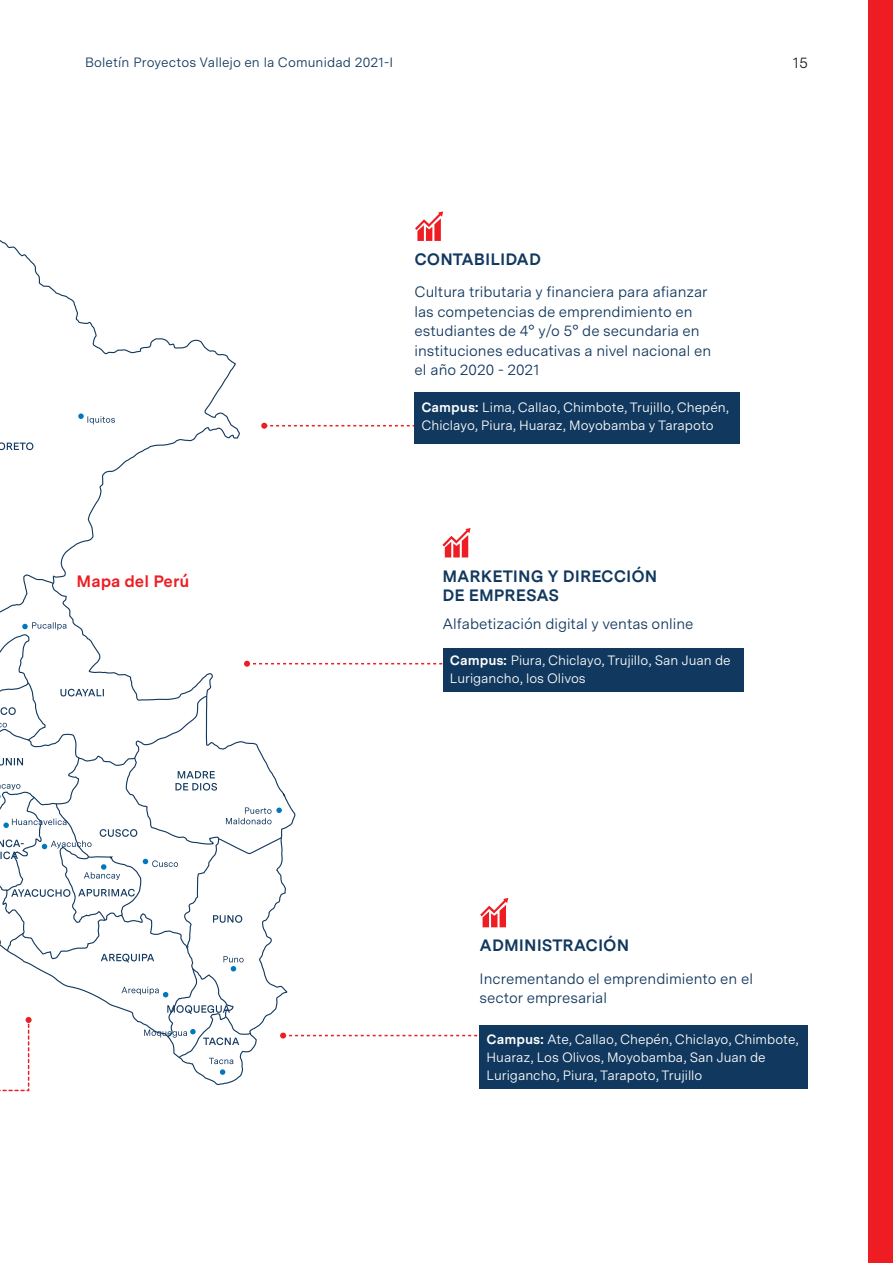
<style>
.page{position:relative;width:893px;height:1263px;background:#fff}
.page>*{position:absolute;margin:0;border:0;box-sizing:border-box;transform-origin:0 0}
.t1{font:700 16.5px/19.8px "Messina Sans";color:#11385e}
.t2{font:700 16.5px "Messina Sans";color:#ee1d23}
.t3{font:15px/19.5px "Messina Sans";color:#11385e}
.t4{font:15px "Messina Sans";color:#231f20}
.t5{font:13.5px/18px "Messina Sans";color:#fff}
.t6{font:13.5px "Messina Sans";letter-spacing:.01em;color:#11385e}
.s1{font-weight:700}
</style>
<div class="page">
<div style="left:868px;top:0;width:25px;height:1263px;background:#ee1d23"></div>
<div style="left:414px;top:393px;width:326px;height:51px;background:#11385e"></div>
<div style="left:443px;top:648px;width:300px;height:44px;background:#11385e"></div>
<div style="left:480px;top:1025px;width:328px;height:64px;background:#11385e"></div>
<svg style="left:415px;top:211px;width:28px;height:30px"></svg>
<svg style="left:0;top:373px;width:562px;height:719px"></svg>
<p class="t6" style="left:85px;top:52px;width:310px">Boletín Proyectos Vallejo en la Comunidad 2021-I</p>
<p class="t4" style="left:793px;top:51px;width:16px">15</p>
<p class="t1" style="left:414px;top:248px;width:128px">CONTABILIDAD</p>
<p class="t3" style="left:414px;top:282px;width:298px">Cultura tributaria y financiera para afianzar las competencias de emprendimiento en estudiantes de 4° y/o 5° de secundaria en instituciones educativas a nivel nacional en el año 2020 - 2021</p>
<p class="t2" style="left:77px;top:568px;width:114px">Mapa del Perú</p>
<p class="t5" style="left:421px;top:398px;width:309px"><span class="s1">Campus:</span> Lima, Callao, Chimbote, Trujillo, Chepén,<br>Chiclayo, Piura, Huaraz, Moyobamba y Tarapoto</p>
<p class="t1" style="left:442px;top:565px;width:216px">MARKETING Y DIRECCIÓN<br>DE EMPRESAS</p>
<p class="t3" style="left:442px;top:613px;width:253px">Alfabetización digital y ventas online</p>
<p class="t5" style="left:450px;top:651px;width:282px"><span class="s1">Campus:</span> Piura, Chiclayo, Trujillo, San Juan de<br>Lurigancho, los Olivos</p>
<p class="t1" style="left:480px;top:935px;width:151px">ADMINISTRACIÓN</p>
<p class="t3" style="left:480px;top:968px;width:275px">Incrementando el emprendimiento en el sector empresarial</p>
<p class="t5" style="left:487px;top:1030px;width:313px"><span class="s1">Campus:</span> Ate, Callao, Chepén, Chiclayo, Chimbote,<br>Huaraz, Los Olivos, Moyobamba, San Juan de<br>Lurigancho, Piura, Tarapoto, Trujillo</p>
</div>
